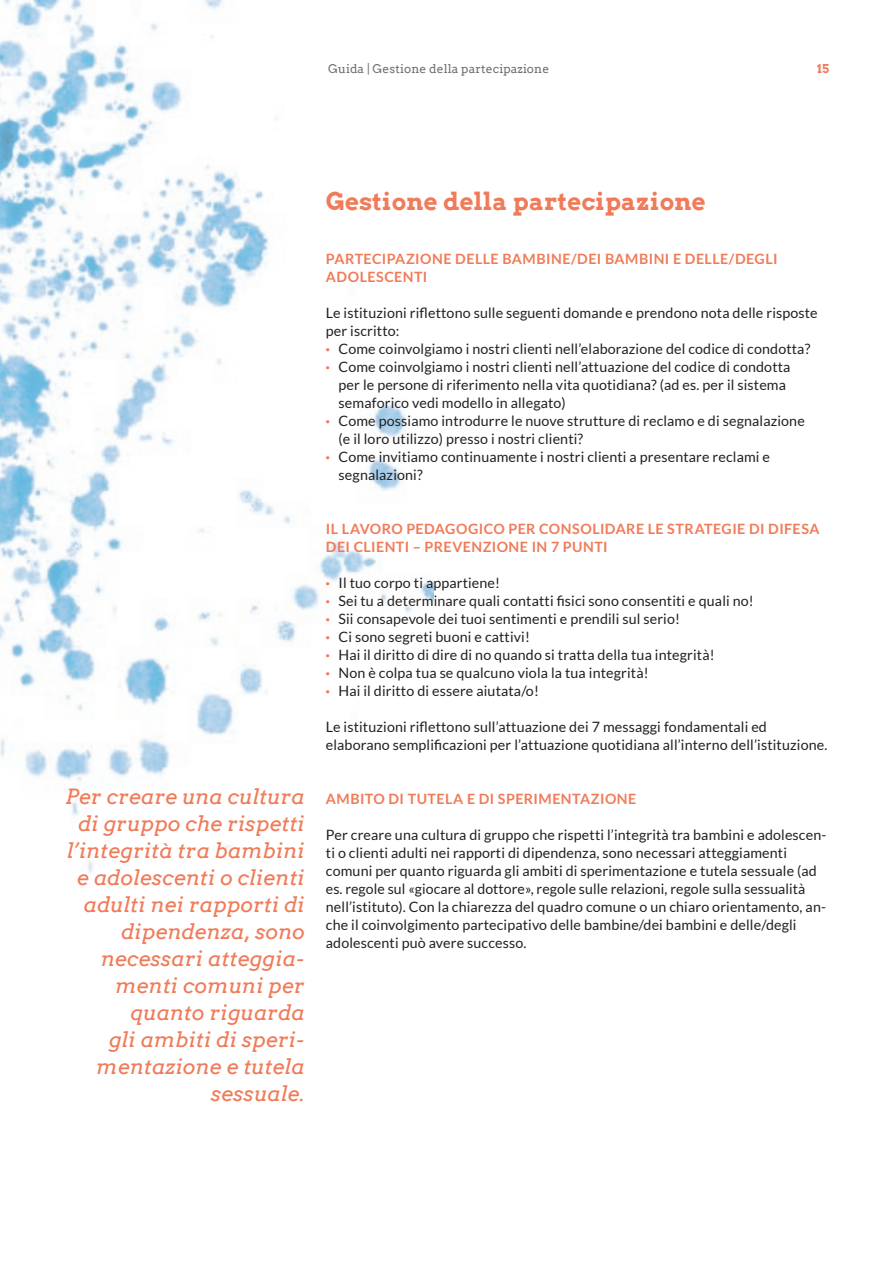
<style>
.page{position:relative;width:893px;height:1263px;background:#fff}
.page>*{position:absolute;margin:0;border:0;box-sizing:border-box;transform-origin:0 0}
.t1{font:700 24px "Arvo";letter-spacing:.01em;color:#f07b59}
.t2{font:italic 21px/27px "Arvo";color:#f07b59;text-align:right}
.t3{font:14.25px/18px "Lato";letter-spacing:.01em;color:#231f20}
.t4{font:700 14.25px/18px "Lato";letter-spacing:.03em;color:#f07b59}
.t5{font:12px "Arvo";letter-spacing:.01em;color:#6d6e71}
.t6{font:700 12px "Arvo";color:#f07b59}
.s1{font-weight:900;color:#f07b59}
</style>
<div class="page">
<img style="left:0;top:0;width:434px;height:873px">
<p class="t5" style="left:328px;top:63px;width:223px">Guida | Gestione della partecipazione</p>
<p class="t6" style="left:817px;top:63px;width:13px">15</p>
<p class="t2" style="left:65px;top:784px;width:241px">Per creare una cultura di gruppo che rispetti l’integrità tra bambini e adolescenti o clienti adulti nei rapporti di dipendenza, sono necessari atteggia&shy;menti comuni per quanto riguarda<br>gli ambiti di speri&shy;mentazione e tutela sessuale.</p>
<h1 class="t1" style="left:326px;top:190px;width:381px">Gestione della partecipazione</h1>
<p class="t4" style="left:326px;top:250px;width:453px">PARTECIPAZIONE DELLE BAMBINE/DEI BAMBINI E DELLE/DEGLI<br>ADOLESCENTI</p>
<p class="t3" style="left:326px;top:303px;width:493px">Le istituzioni riflettono sulle seguenti domande e prendono nota delle risposte</p>
<p class="t3" style="left:326px;top:322px;width:75px">per iscritto:</p>
<p class="t3" style="left:326px;top:340px;width:486px"><span class="s1">·</span> Come coinvolgiamo i nostri clienti nell’elaborazione del codice di condotta?</p>
<p class="t3" style="left:326px;top:358px;width:466px"><span class="s1">·</span> Come coinvolgiamo i nostri clienti nell’attuazione del codice di condotta</p>
<p class="t3" style="left:339px;top:375px;width:449px">per le persone di riferimento nella vita quotidiana? (ad es. per il sistema</p>
<p class="t3" style="left:339px;top:394px;width:229px">semaforico vedi modello in allegato)</p>
<p class="t3" style="left:326px;top:412px;width:480px"><span class="s1">·</span> Come possiamo introdurre le nuove strutture di reclamo e di segnalazione</p>
<p class="t3" style="left:339px;top:430px;width:246px">(e il loro utilizzo) presso i nostri clienti?</p>
<p class="t3" style="left:326px;top:448px;width:446px"><span class="s1">·</span> Come invitiamo continuamente i nostri clienti a presentare reclami e</p>
<p class="t3" style="left:339px;top:466px;width:86px">segnalazioni?</p>
<p class="t4" style="left:326px;top:520px;width:495px">IL LAVORO PEDAGOGICO PER CONSOLIDARE LE STRATEGIE DI DIFESA<br>DEI CLIENTI – PREVENZIONE IN 7 PUNTI</p>
<p class="t3" style="left:326px;top:574px;width:429px"><span class="s1">·</span> Il tuo corpo ti appartiene!<br><span class="s1">·</span> Sei tu a determinare quali contatti fisici sono consentiti e quali no! <span class="s1">·</span> Sii consapevole dei tuoi sentimenti e prendili sul serio!<br><span class="s1">·</span> Ci sono segreti buoni e cattivi!<br><span class="s1">·</span> Hai il diritto di dire di no quando si tratta della tua integrità!<br><span class="s1">·</span> Non è colpa tua se qualcuno viola la tua integrità!<br><span class="s1">·</span> Hai il diritto di essere aiutata/o!</p>
<p class="t3" style="left:326px;top:717px;width:503px">Le istituzioni riflettono sull’attuazione dei 7 messaggi fondamentali ed elaborano semplificazioni per l’attuazione quotidiana all’interno dell’istituzione.</p>
<p class="t4" style="left:326px;top:790px;width:312px">AMBITO DI TUTELA E DI SPERIMENTAZIONE</p>
<p class="t3" style="left:326px;top:826px;width:502px">Per creare una cultura di gruppo che rispetti l’integrità tra bambini e adolescen&shy;ti o clienti adulti nei rapporti di dipendenza, sono necessari atteggiamenti comuni per quanto riguarda gli ambiti di sperimentazione e tutela sessuale (ad es. regole sul «giocare al dottore», regole sulle relazioni, regole sulla sessualità nell’istituto). Con la chiarezza del quadro comune o un chiaro orientamento, an&shy;che il coinvolgimento partecipativo delle bambine/dei bambini e delle/degli adolescenti può avere successo.</p>
</div>
